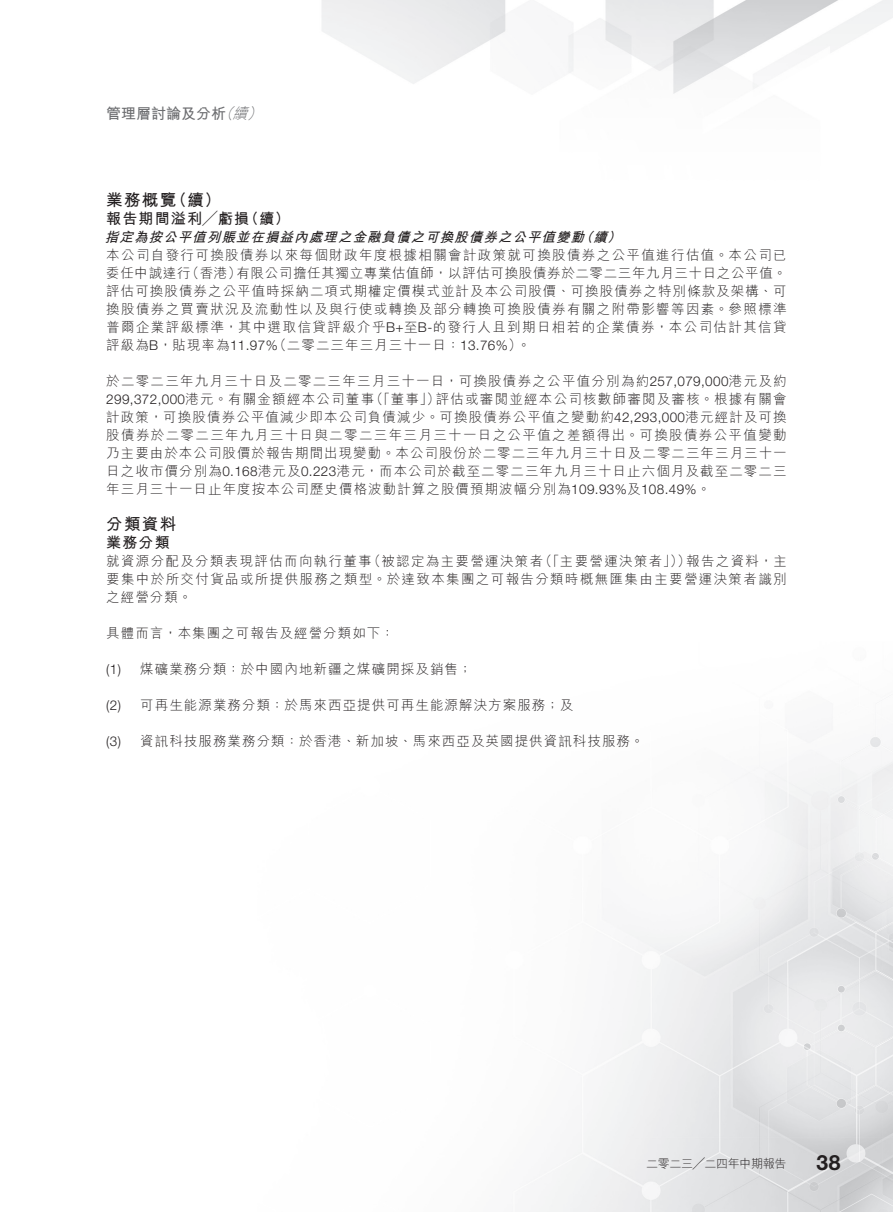
<style>
.page{position:relative;width:893px;height:1212px;background:#fff}
.page>*{position:absolute;margin:0;border:0;box-sizing:border-box;transform-origin:0 0}
.t1{font:700 21px "Helvetica Neue LT Std";color:#231f20}
.t2{font:700 16.5px "M Hei HK";letter-spacing:.08em;color:#231f20}
.t3{font:700 15px "M Hei HK";letter-spacing:.08em;color:#231f20}
.t4{font:700 15px "M Hei HK";color:#6c6d70}
.t5{font:italic 300 15px "M Hei HK";color:#6c6d70}
.t6{font:300 13.5px/18px "M Hei HK";letter-spacing:.085em;color:#231f20;text-align:right}
.t7{font:italic 700 13.5px "M Hei HK";color:#231f20}
.t8{font:300 13.5px "Helvetica Neue LT Std";color:#231f20}
.t9{font:300 12px "M Hei HK";letter-spacing:-.03em;color:#231f20}
.s1{font-weight:300;font-style:italic}
.s2{font-family:"Helvetica Neue LT Std"}
</style>
<div class="page">
<img style="left:322px;top:0;width:571px;height:1212px">
<p class="t4" style="left:106px;top:102px;width:147px">管理層討論及分析<span class="s1">續</span></p>
<p class="t5" style="left:218px;top:105px;width:20px">（</p>
<p class="t5" style="left:247px;top:105px;width:20px">(</p>
<p class="t2" style="left:106px;top:188px;width:71px">業務概覽</p>
<p class="t2" style="left:170px;top:188px;width:52px">（續(</p>
<p class="t3" style="left:106px;top:208px;width:144px">報告期間溢利╱虧損</p>
<p class="t3" style="left:244px;top:208px;width:47px">（續(</p>
<p class="t7" style="left:105px;top:227px;width:508px">指定為按公平值列賬並在損益內處理之金融負債之可換股債券之公平值變動續</p>
<p class="t7" style="left:579px;top:227px;width:20px">（</p>
<p class="t6" style="left:106px;top:246px;width:682px">本公司自發行可換股債券以來每個財政年度根據相關會計政策就可換股債券之公平值進行估值。本公司已有限公司擔任其獨立專業估值師，以評估可換股債券於二零二三年九月三十日之公平值。</p>
<p class="t7" style="left:607px;top:227px;width:20px">(</p>
<p class="t6" style="left:186px;top:264px;width:57px">（香港）</p>
<p class="t6" style="left:106px;top:264px;width:86px">委任中誠達行</p>
<p class="t6" style="left:106px;top:282px;width:682px">評估可換股債券之公平值時採納二項式期權定價模式並計及本公司股價、可換股債券之特別條款及架構、可</p>
<p class="t6" style="left:106px;top:300px;width:682px">換股債券之買賣狀況及流動性以及與行使或轉換及部分轉換可換股債券有關之附帶影響等因素。參照標準</p>
<p class="t6" style="left:106px;top:318px;width:682px">普爾企業評級標準，其中選取信貸評級介乎<span class="s2">B+</span>至<span class="s2">B-</span>的發行人且到期日相若的企業債券，本公司估計其信貸</p>
<p class="t6" style="left:517px;top:336px;width:15px">。</p>
<p class="t6" style="left:273px;top:336px;width:250px">（二零二三年三月三十一日：<span class="s2">13.76%</span>(</p>
<p class="t6" style="left:106px;top:336px;width:173px">評級為<span class="s2">B</span>，貼現率為<span class="s2">11.97%</span></p>
<p class="t6" style="left:106px;top:372px;width:682px">於二零二三年九月三十日及二零二三年三月三十一日，可換股債券之公平值分別為約<span class="s2">257,079,000</span>港元及約評估或審閱並經本公司核數師審閱及審核。根據有關會</p>
<p class="t6" style="left:370px;top:390px;width:72px">（「董事」）</p>
<p class="t6" style="left:106px;top:390px;width:682px;text-align:left"><span class="s2">299,372,000</span>港元。有關金額經本公司董事<br>計政策，可換股債券公平值減少即本公司負債減少。可換股債券公平值之變動約<span class="s2">42,293,000</span>港元經計及可換股債券於二零二三年九月三十日與二零二三年三月三十一日之公平值之差額得出。可換股債券公平值變動乃主要由於本公司股價於報告期間出現變動。本公司股份於二零二三年九月三十日及二零二三年三月三十一日之收市價分別為<span class="s2">0.168</span>港元及<span class="s2">0.223</span>港元，而本公司於截至二零二三年九月三十日止六個月及截至二零二三年三月三十一日止年度按本公司歷史價格波動計算之股價預期波幅分別為<span class="s2">109.93%</span>及<span class="s2">108.49%</span>。</p>
<p class="t2" style="left:106px;top:512px;width:71px">分類資料</p>
<p class="t3" style="left:106px;top:532px;width:65px">業務分類</p>
<p class="t6" style="left:686px;top:552px;width:102px">報告之資料，主</p>
<p class="t6" style="left:368px;top:552px;width:177px">（被認定為主要營運決策者</p>
<p class="t6" style="left:539px;top:552px;width:153px">（「主要營運決策者」））</p>
<p class="t6" style="left:106px;top:552px;width:682px;text-align:left">就資源分配及分類表現評估而向執行董事<br>要集中於所交付貨品或所提供服務之類型。於達致本集團之可報告分類時概無匯集由主要營運決策者識別之經營分類。</p>
<p class="t6" style="left:106px;top:624px;width:289px">具體而言，本集團之可報告及經營分類如下：</p>
<p class="t6" style="left:140px;top:660px;width:333px">煤礦業務分類：於中國內地新疆之煤礦開採及銷售;</p>
<p class="t8" style="left:106px;top:661px;width:16px">1( )</p>
<p class="t8" style="left:106px;top:697px;width:16px">2( )</p>
<p class="t8" style="left:106px;top:733px;width:16px">3( )</p>
<p class="t6" style="left:140px;top:696px;width:434px">可再生能源業務分類：於馬來西亞提供可再生能源解決方案服務；及</p>
<p class="t6" style="left:140px;top:732px;width:505px">資訊科技服務業務分類：於香港、新加坡、馬來西亞及英國提供資訊科技服務。</p>
<p class="t9" style="left:646px;top:1157px;width:142px">二零二三╱二四年中期報告</p>
<h1 class="t1" style="left:816px;top:1149px;width:25px">38</h1>
</div>
